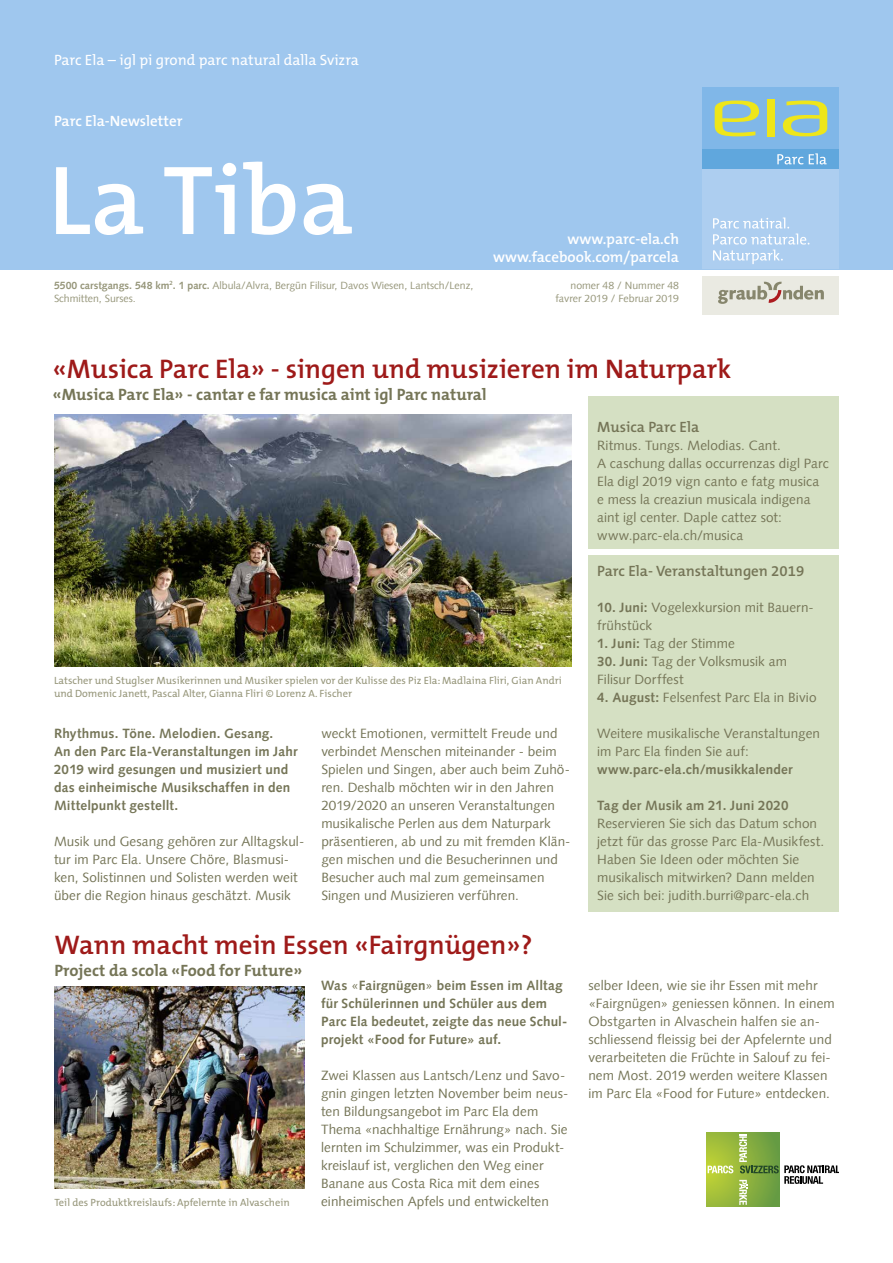
<style>
.page{position:relative;width:893px;height:1263px;background:#fff}
.page>*{position:absolute;margin:0;border:0;box-sizing:border-box;transform-origin:0 0}
.t1{font:600 99px "The Mix B6";color:#fff}
.t2{font:600 27px "The Mix B6";color:#9e1a19}
.t3{font:700 16.5px "The Mix B7";color:#757557}
.t4{font:600 15px/18px "The Mix B6";color:#fff;text-align:right}
.t5{font:600 15px "The Mix B6";color:#757557}
.t6{font:15px "The Mix B5 Plain";color:#fff}
.t7{font:13.5px/18px "Syntax LT";letter-spacing:.005em;color:#757557}
.t8{font:700 13.5px/18px "Syntax LT";letter-spacing:.01em;color:#757557}
.t9{font:10.5px/12.6px "The Mix B5 Plain";color:#96967a}
.t10{font:10.5px/12.6px "Syntax LT";color:#96967a;text-align:right}
.s1{font-weight:700}
.s2{font-weight:400}
</style>
<div class="page">
<svg style="left:706px;top:1132px;width:74px;height:1px"></svg>
<svg style="left:706px;top:1133px;width:74px;height:73px"></svg>
<svg style="left:708px;top:1165px;width:25px;height:8px"></svg>
<svg style="left:739px;top:1134px;width:100px;height:71px"></svg>
<img style="left:54px;top:414px;width:518px;height:252px">
<div style="left:589px;top:396px;width:250px;height:153px;background:#d5e0c3"></div>
<div style="left:589px;top:556px;width:250px;height:356px;background:#d5e0c3"></div>
<img style="left:55px;top:986px;width:250px;height:202px">
<div style="left:0;top:0;width:893px;height:270px;background:#9fc7ee"></div>
<div style="left:703px;top:88px;width:136px;height:61px;background:#80b7e8"></div>
<div style="left:703px;top:149px;width:136px;height:20px;background:#60a7dd"></div>
<div style="left:703px;top:169px;width:136px;height:100px;background:#adcef0"></div>
<div style="left:703px;top:275px;width:136px;height:39px;background:#eaeae2"></div>
<svg style="left:718px;top:281px;width:106px;height:23px"></svg>
<svg style="left:715px;top:101px;width:44px;height:35px"></svg>
<svg style="left:783px;top:101px;width:44px;height:35px"></svg>
<div style="left:767px;top:100px;width:8px;height:37px;background:#eee61a"></div>
<svg style="left:777px;top:154px;width:26px;height:10px"></svg>
<svg style="left:809px;top:153px;width:18px;height:11px"></svg>
<svg style="left:713px;top:217px;width:96px;height:47px"></svg>
<div style="left:0;top:270px;width:893px;height:6px;background:#fff"></div>
<p class="t6" style="left:54px;top:52px;width:306px">Parc Ela – igl pi grond parc natural dalla Svizra</p>
<p class="t4" style="left:54px;top:112px;width:130px">Parc Ela-Newsletter</p>
<h1 class="t1" style="left:48px;top:147px;width:306px">La Tiba</h1>
<p class="t10" style="left:54px;top:279px;width:421px;text-align:left"><span class="s1">5500 carstgangs. 548 km</span><sup>2</sup><span class="s1">. 1 parc.</span> Albula/Alvra, Bergün Filisur, Davos Wiesen, Lantsch/Lenz,<br>Schmitten, Surses.</p>
<p class="t4" style="left:493px;top:230px;width:188px">www.parc-ela.ch www.facebook.com/parcela</p>
<p class="t10" style="left:555px;top:279px;width:125px">nomer 48 / Nummer 48 favrer 2019 / Februar 2019</p>
<h2 class="t2" style="left:53px;top:354px;width:680px">«Musica Parc Ela» - singen und musizieren im Naturpark</h2>
<p class="t3" style="left:53px;top:386px;width:435px">«Musica Parc Ela» - cantar e far musica aint igl Parc natural</p>
<p class="t5" style="left:597px;top:419px;width:104px">Musica Parc Ela</p>
<p class="t7" style="left:597px;top:436px;width:233px">Ritmus. Tungs. Melodias. Cant.<br>A caschung dallas occurrenzas digl Parc Ela digl 2019 vign canto e fatg musica e mess la creaziun musicala indigena aint igl center. Daple cattez sot: www.parc-ela.ch/musica</p>
<p class="t9" style="left:54px;top:674px;width:509px">Latscher und Stuglser Musikerinnen und Musiker spielen vor der Kulisse des Piz Ela: Madlaina Fliri, Gian Andri und Domenic Janett, Pascal Alter, Gianna Fliri © Lorenz A. Fischer</p>
<p class="t8" style="left:54px;top:724px;width:245px">Rhythmus. Töne. Melodien. Gesang.<br>An den Parc Ela-Veranstaltungen im Jahr 2019 wird gesungen und musiziert und das einheimische Musikschaffen in den Mittelpunkt gestellt.</p>
<p class="t7" style="left:54px;top:832px;width:252px">Musik und Gesang gehören zur Alltagskul&shy;tur im Parc Ela. Unsere Chöre, Blasmusi&shy;ken, Solistinnen und Solisten werden weit über die Region hinaus geschätzt. Musik</p>
<p class="t7" style="left:321px;top:724px;width:251px">weckt Emotionen, vermittelt Freude und verbindet Menschen miteinander - beim Spielen und Singen, aber auch beim Zuhö&shy;ren. Deshalb möchten wir in den Jahren 2019/2020 an unseren Veranstaltungen musikalische Perlen aus dem Naturpark präsentieren, ab und zu mit fremden Klän&shy;gen mischen und die Besucherinnen und Besucher auch mal zum gemeinsamen Singen und Musizieren verführen.</p>
<h2 class="t2" style="left:55px;top:930px;width:480px">Wann macht mein Essen «Fairgnügen»?</h2>
<p class="t3" style="left:55px;top:962px;width:249px">Project da scola «Food for Future»</p>
<p class="t8" style="left:321px;top:976px;width:248px">Was <span class="s2">«</span>Fairgnügen<span class="s2">»</span> beim Essen im Alltag für Schülerinnen und Schüler aus dem Parc Ela bedeutet, zeigte das neue Schul&shy;projekt «Food for Future» auf.</p>
<p class="t7" style="left:321px;top:1066px;width:249px">Zwei Klassen aus Lantsch/Lenz und Savo&shy;gnin gingen letzten November beim neus&shy;ten Bildungsangebot im Parc Ela dem Thema «nachhaltige Ernährung» nach. Sie lernten im Schulzimmer, was ein Produkt&shy;kreislauf ist, verglichen den Weg einer Banane aus Costa Rica mit dem eines einheimischen Apfels und entwickelten</p>
<p class="t9" style="left:54px;top:1196px;width:237px">Teil des Produktkreislaufs: Apfelernte in Alvaschein</p>
<p class="t5" style="left:597px;top:563px;width:209px">Parc Ela- Veranstaltungen 2019</p>
<p class="t7" style="left:597px;top:598px;width:218px"><span class="s1">10. Juni:</span> Vogelexkursion mit Bauern&shy;frühstück</p>
<p class="t7" style="left:597px;top:634px;width:139px"><span class="s1">1. Juni:</span> Tag der Stimme</p>
<p class="t7" style="left:597px;top:652px;width:191px"><span class="s1">30. Juni:</span> Tag der Volksmusik am<br>Filisur Dorffest</p>
<p class="t7" style="left:597px;top:688px;width:221px"><span class="s1">4. August:</span> Felsenfest Parc Ela in Bivio</p>
<p class="t7" style="left:597px;top:724px;width:224px">Weitere musikalische Veranstaltungen im Parc Ela finden Sie auf:</p>
<p class="t8" style="left:597px;top:760px;width:197px">www.parc-ela.ch/musikkalender</p>
<p class="t8" style="left:597px;top:796px;width:193px">Tag der Musik am 21. Juni 2020</p>
<p class="t7" style="left:597px;top:814px;width:229px">Reservieren Sie sich das Datum schon jetzt für das grosse Parc Ela-Musikfest.<br>Haben Sie Ideen oder möchten Sie musikalisch mitwirken? Dann melden Sie sich bei: judith.burri@parc-ela.ch</p>
<p class="t7" style="left:588px;top:976px;width:248px">selber Ideen, wie sie ihr Essen mit mehr «Fairgnügen» geniessen können. In einem Obstgarten in Alvaschein halfen sie an&shy;schliessend fleissig bei der Apfelernte und verarbeiteten die Früchte in Salouf zu fei&shy;nem Most. 2019 werden weitere Klassen im Parc Ela «Food for Future» entdecken.</p>
</div>
